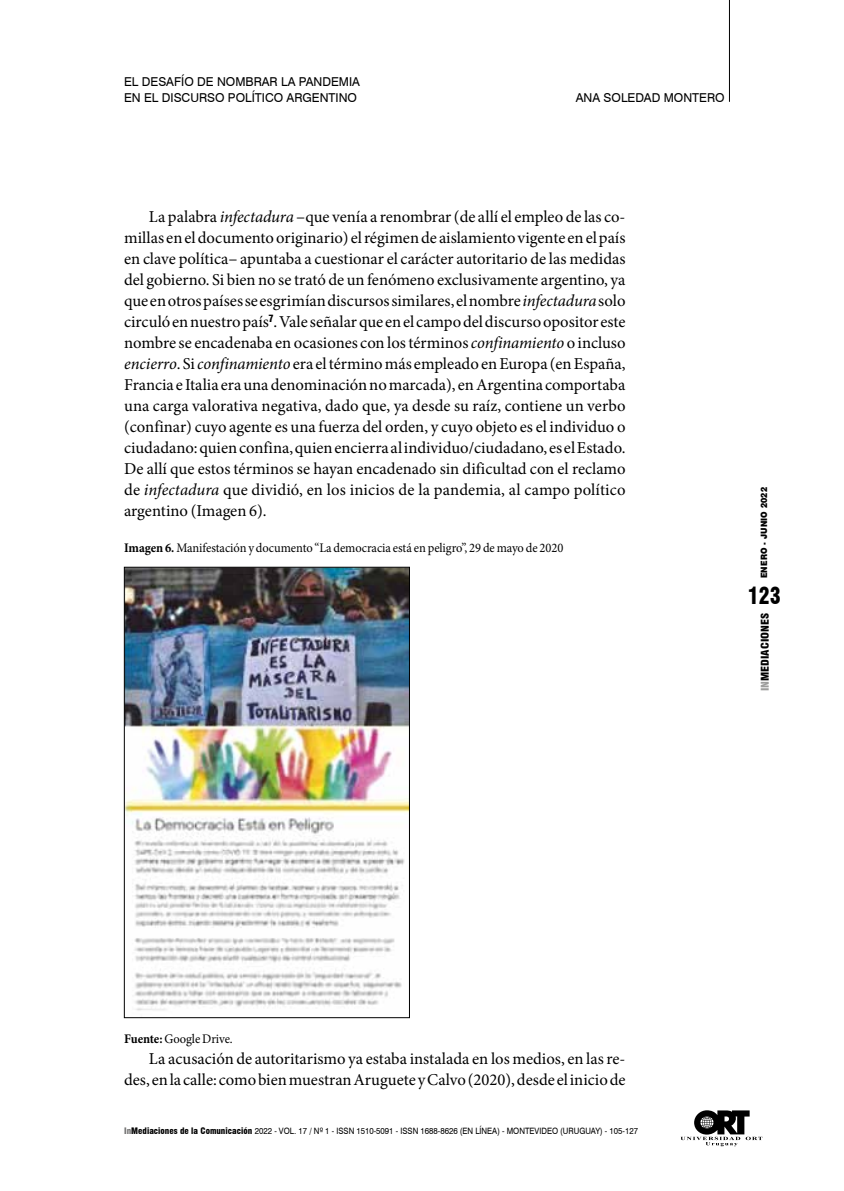
<style>
.page{position:relative;width:844px;height:1191px;background:#fff}
.page>*{position:absolute;margin:0;border:0;box-sizing:border-box;transform-origin:0 0}
.t1{font:900 condensed 22.75px "Swiss 721 BT";color:#000;scale:.9 1}
.t2{font:16.62px/21px "Minion Pro";color:#000;text-align:justify}
.t3{font:13.12px "Minion Pro";letter-spacing:-.005em;color:#000;scale:.95 1}
.t4{font:12.25px/15.8px "Swiss 721 BT";color:#000}
.t5{font:900 condensed 10.5px "Swiss 721 BT";color:#000;scale:1.1 1}
.t6{font:8.75px "Swiss 721 BT";color:#000;scale:.9 1}
.t7{font:900 8.75px "Swiss 721 BT";letter-spacing:.02em;color:#000;scale:.9 1}
.s1{font-style:italic}
.s2{font-size:17.5px}
.s3{font-weight:700}
.s4{color:#9d9d9c}
.s5{font-weight:900;font-stretch:condensed;color:#706f6f}
.s6{font-weight:900;font-stretch:condensed}
</style>
<div class="page">
<hr style="left:729px;top:0;width:1px;height:102px;background:#000">
<svg style="left:680px;top:1110px;width:82px;height:36px"></svg>
<img style="left:126px;top:569px;width:281px;height:442px">
<div style="left:124px;top:567px;width:285px;height:451px;border:1px solid #000"></div>
<p class="t4" style="left:124px;top:74px;width:237px">EL DESAFÍO DE NOMBRAR LA PANDEMIA<br>EN EL DISCURSO POLÍTICO ARGENTINO</p>
<p class="t4" style="left:575px;top:89px;width:150px">ANA SOLEDAD MONTERO</p>
<p class="t2" style="left:124px;top:206px;width:503px;text-indent:25px">La palabra <span class="s1">infectadura</span> <span class="s2">–</span>que venía a renombrar (de allí el empleo de las co&shy;millas en el documento originario) el régimen de aislamiento vigente en el país en clave política<span class="s2">–</span> apuntaba a cuestionar el carácter autoritario de las medidas del gobierno. Si bien no se trató de un fenómeno exclusivamente argentino, ya que en otros países se esgrimían discursos similares, el nombre <span class="s1">infectadura</span> solo circuló en nuestro país<sup>7</sup>. Vale señalar que en el campo del discurso opositor este nombre se encadenaba en ocasiones con los términos <span class="s1">confinamiento</span> o incluso <span class="s1">encierro</span>. Si <span class="s1">confinamiento</span> era el término más empleado en Europa (en España, Francia e Italia era una denominación no marcada), en Argentina comportaba una carga valorativa negativa, dado que, ya desde su raíz, contiene un verbo (confinar) cuyo agente es una fuerza del orden, y cuyo objeto es el individuo o ciudadano: quien confina, quien encierra al individuo/ciudadano, es el Estado.<br>De allí que estos términos se hayan encadenado sin dificultad con el reclamo de <span class="s1">infectadura</span> que dividió, en los inicios de la pandemia, al campo político argentino (Imagen 6).</p>
<p class="t3" style="left:124px;top:539px;width:463px"><span class="s3">Imagen 6.</span> Manifestación y documento “La democracia está en peligro”, 29 de mayo de 2020</p>
<p class="t7" style="left:758px;top:578px;width:103px;rotate:-90deg">ENERO - JUNIO 2022</p>
<h1 class="t1" style="left:747px;top:582px;width:38px">123</h1>
<p class="t5" style="left:758px;top:691px;width:73px;rotate:-90deg"><span class="s4">IN</span>MEDIACIONES</p>
<p class="t3" style="left:124px;top:1030px;width:116px"><span class="s3">Fuente:</span> Google Drive.</p>
<p class="t2" style="left:124px;top:1048px;width:503px;text-align:right">La acusación de autoritarismo ya estaba instalada en los medios, en las re&shy;des, en la calle: como bien muestran Aruguete y Calvo (2020), desde el inicio de</p>
<p class="t6" style="left:124px;top:1125px;width:572px"><span class="s5">In</span><span class="s6">Mediaciones de la Comunicación</span> 2022 - VOL. 17 / Nº 1 - ISSN 1510-5091 - ISSN 1688-8626 (EN LÍNEA) - MONTEVIDEO (URUGUAY) - 105-127</p>
</div>
